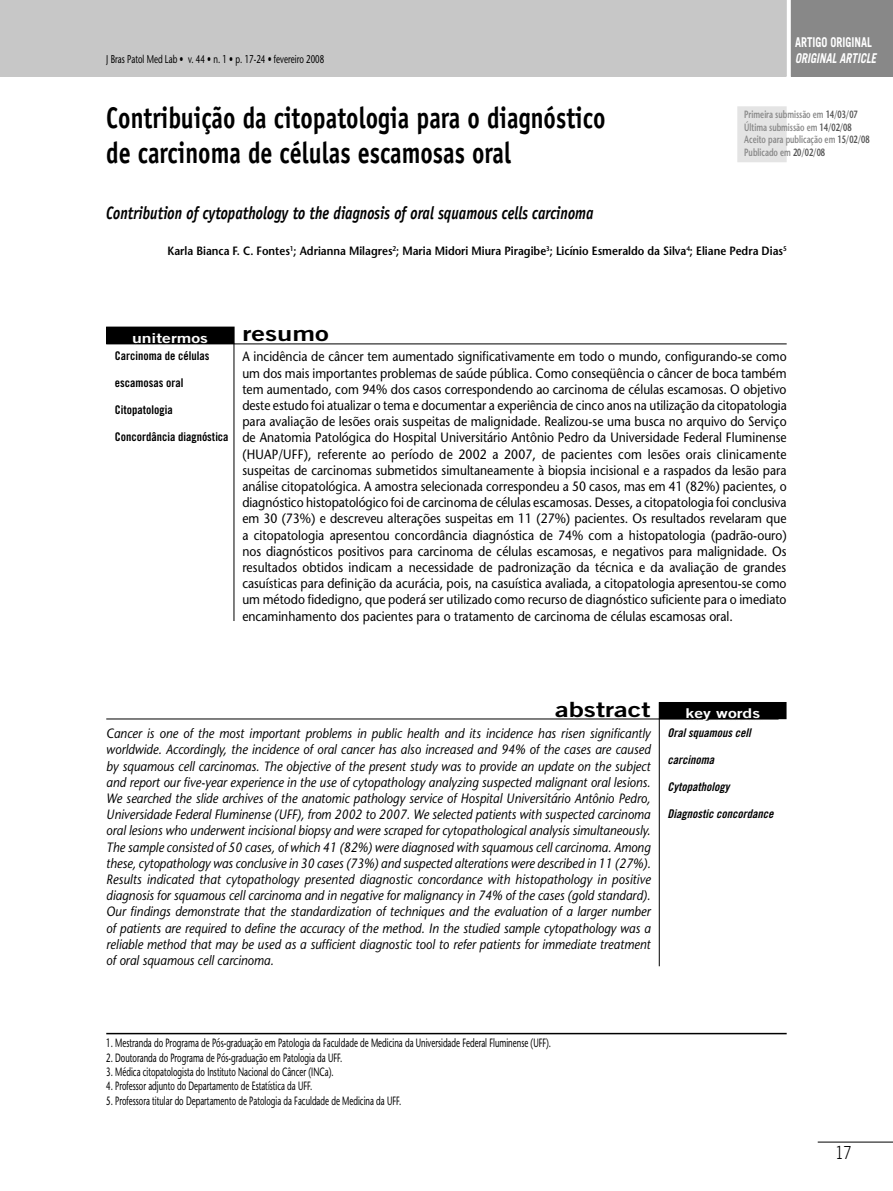
<style>
.page{position:relative;width:893px;height:1191px;background:#fff}
.page>*{position:absolute;margin:0;border:0;box-sizing:border-box;transform-origin:0 0}
.t1{font:700 30px/34.5px "Officina Sans Std";color:#000;scale:.8 1}
.t2{font:21px "Trade Gothic LT Std Bd 2";color:#000;scale:1.3 1}
.t3{font:italic 700 18px "Officina Sans Std";color:#000;scale:.8 1}
.t4{font:300 18px "Trade Gothic LT Std";color:#000;scale:.8 1}
.t5{font:500 13.5px/16.2px "Stone Sans Std";color:#000;text-align:justify;scale:.9 1}
.t6{font:italic 500 13.5px/16.2px "Stone Sans Std";color:#000;text-align:justify;scale:.9 1}
.t7{font:13.5px "Trade Gothic LT Std Bd 2";color:#fff;scale:1.3 1}
.t8{font:italic 700 13.5px "Trade Gothic LT Std";color:#fff;scale:.8 1}
.t9{font:700 13.5px "Trade Gothic LT Std";color:#fff;scale:.8 1}
.t10{font:500 12px "Stone Sans Std";color:#000;scale:.65 1}
.t11{font:600 12px "Stone Sans Std";color:#000;scale:.9 1}
.t12{font:12px "Trade Gothic LT Std Bd Cn 20";color:#000}
.t13{font:12px "Trade Gothic LT Std Bd Cn 20 Obl";color:#000}
.t14{font:500 11.25px "Stone Sans Std";color:#000;scale:.7 1}
.t15{font:600 10.5px/12.6px "Stone Sans Std";color:#888;scale:.7 1}
.s1{color:#545454}
</style>
<div class="page">
<div style="left:791px;top:0;width:102px;height:76px;background:#888"></div>
<div style="left:0;top:0;width:787px;height:76px;background:#c7c7c7"></div>
<div style="left:738px;top:107px;width:48px;height:54px;background:#e4e4e4"></div>
<div style="left:737px;top:106px;width:50px;height:56px;border:2px solid #e4e4e4"></div>
<hr style="left:818px;top:1141px;width:75px;height:1px;background:#000">
<hr style="left:234px;top:343px;width:1px;height:278px;background:#000">
<div style="left:106px;top:327px;width:128px;height:17px;border:1px solid #000"></div>
<div style="left:659px;top:702px;width:127px;height:17px;border:1px solid #000"></div>
<hr style="left:659px;top:702px;width:1px;height:264px;background:#000">
<hr style="left:106px;top:718px;width:673px;height:1px;background:#000">
<hr style="left:106px;top:344px;width:681px;height:1px;background:#000">
<div style="left:107px;top:328px;width:131px;height:19px;background:#000"></div>
<div style="left:660px;top:703px;width:131px;height:19px;background:#000"></div>
<hr style="left:106px;top:1032px;width:681px;height:2px;background:#000">
<p class="t14" style="left:106px;top:53px;width:313px">J Bras Patol Med Lab • v. 44 • n. 1 • p. 17-24 • fevereiro 2008</p>
<h1 class="t1" style="left:106px;top:100px;width:625px">Contribuição da citopatologia para o diagnóstico de carcinoma de células escamosas oral</h1>
<p class="t9" style="left:795px;top:33px;width:95px">ARTIGO ORIGINAL</p>
<p class="t8" style="left:795px;top:50px;width:64px">ORIGINAL ARTICLE</p>
<p class="t15" style="left:744px;top:108px;width:181px">Primeira submissão em <span class="s1">14/03/07<br></span>Última submissão em <span class="s1">14/02/08<br></span>Aceito para publicação em <span class="s1">15/02/08<br></span>Publicado em <span class="s1">20/02/08</span></p>
<h3 class="t3" style="left:106px;top:202px;width:611px">Contribution of cytopathology to the diagnosis of oral squamous cells carcinoma</h3>
<p class="t11" style="left:167px;top:243px;width:689px">Karla Bianca F. C. Fontes<sup>1</sup>; Adrianna Milagres<sup>2</sup>; Maria Midori Miura Piragibe<sup>3</sup>; Licínio Esmeraldo da Silva<sup>4</sup>; Eliane Pedra Dias<sup>5</sup></p>
<p class="t7" style="left:132px;top:329px;width:60px">unitermos</p>
<p class="t12" style="left:115px;top:348px;width:96px">Carcinoma de células</p>
<p class="t12" style="left:115px;top:375px;width:70px">escamosas oral</p>
<p class="t12" style="left:115px;top:402px;width:59px">Citopatologia</p>
<p class="t12" style="left:115px;top:429px;width:115px">Concordância diagnóstica</p>
<h2 class="t2" style="left:242px;top:321px;width:68px">resumo</h2>
<p class="t5" style="left:242px;top:348px;width:606px">A incidência de câncer tem aumentado significativamente em todo o mundo, configurando-se como um dos mais importantes problemas de saúde pública. Como conseqüência o câncer de boca também tem aumentado, com 94% dos casos correspondendo ao carcinoma de células escamosas. O objetivo deste estudo foi atualizar o tema e documentar a experiência de cinco anos na utilização da citopatologia para avaliação de lesões orais suspeitas de malignidade. Realizou-se uma busca no arquivo do Serviço de Anatomia Patológica do Hospital Universitário Antônio Pedro da Universidade Federal Fluminense (HUAP/UFF), referente ao período de 2002 a 2007, de pacientes com lesões orais clinicamente suspeitas de carcinomas submetidos simultaneamente à biopsia incisional e a raspados da lesão para análise citopatológica. A amostra selecionada correspondeu a 50 casos, mas em 41 (82%) pacientes, o diagnóstico histopatológico foi de carcinoma de células escamosas. Desses, a citopatologia foi conclusiva em 30 (73%) e descreveu alterações suspeitas em 11 (27%) pacientes. Os resultados revelaram que a citopatologia apresentou concordância diagnóstica de 74% com a histopatologia (padrão-ouro) nos diagnósticos positivos para carcinoma de células escamosas, e negativos para malignidade. Os resultados obtidos indicam a necessidade de padronização da técnica e da avaliação de grandes casuísticas para definição da acurácia, pois, na casuística avaliada, a citopatologia apresentou-se como um método fidedigno, que poderá ser utilizado como recurso de diagnóstico suficiente para o imediato encaminhamento dos pacientes para o tratamento de carcinoma de células escamosas oral.</p>
<h2 class="t2" style="left:555px;top:696px;width:75px">abstract</h2>
<p class="t7" style="left:686px;top:704px;width:59px">key words</p>
<p class="t6" style="left:106px;top:725px;width:606px">Cancer is one of the most important problems in public health and its incidence has risen significantly worldwide. Accordingly, the incidence of oral cancer has also increased and 94% of the cases are caused by squamous cell carcinomas. The objective of the present study was to provide an update on the subject and report our five-year experience in the use of cytopathology analyzing suspected malignant oral lesions.<br>We searched the slide archives of the anatomic pathology service of Hospital Universitário Antônio Pedro, Universidade Federal Fluminense (UFF), from 2002 to 2007. We selected patients with suspected carcinoma oral lesions who underwent incisional biopsy and were scraped for cytopathological analysis simultaneously.<br>The sample consisted of 50 cases, of which 41 (82%) were diagnosed with squamous cell carcinoma. Among these, cytopathology was conclusive in 30 cases (73%) and suspected alterations were described in 11 (27%).<br>Results indicated that cytopathology presented diagnostic concordance with histopathology in positive diagnosis for squamous cell carcinoma and in negative for malignancy in 74% of the cases (gold standard).<br>Our findings demonstrate that the standardization of techniques and the evaluation of a larger number of patients are required to define the accuracy of the method. In the studied sample cytopathology was a reliable method that may be used as a sufficient diagnostic tool to refer patients for immediate treatment of oral squamous cell carcinoma.</p>
<p class="t13" style="left:668px;top:725px;width:85px">Oral squamous cell</p>
<p class="t13" style="left:668px;top:752px;width:48px">carcinoma</p>
<p class="t13" style="left:668px;top:779px;width:63px">Cytopathology</p>
<p class="t13" style="left:668px;top:806px;width:107px">Diagnostic concordance</p>
<p class="t10" style="left:106px;top:1035px;width:686px">1. Mestranda do Programa de Pós-graduação em Patologia da Faculdade de Medicina da Universidade Federal Fluminense (UFF).</p>
<p class="t10" style="left:106px;top:1050px;width:365px">2. Doutoranda do Programa de Pós-graduação em Patologia da UFF.</p>
<p class="t10" style="left:106px;top:1064px;width:351px">3. Médica citopatologista do Instituto Nacional do Câncer (INCa).</p>
<p class="t10" style="left:106px;top:1079px;width:319px">4. Professor adjunto do Departamento de Estatística da UFF.</p>
<p class="t10" style="left:106px;top:1093px;width:455px">5. Professora titular do Departamento de Patologia da Faculdade de Medicina da UFF.</p>
<h3 class="t4" style="left:836px;top:1141px;width:22px">17</h3>
</div>
